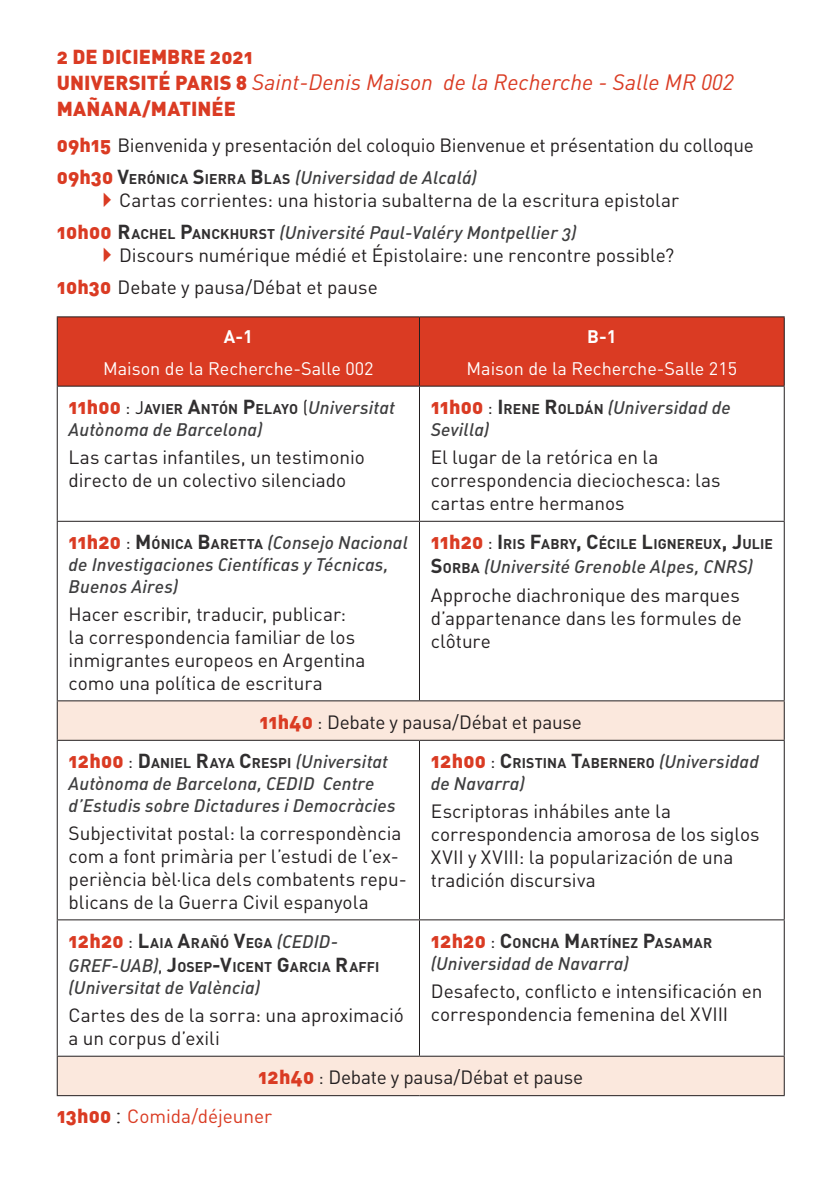
<style>
.page{position:relative;width:840px;height:1191px;background:#fff}
.page>*{position:absolute;margin:0;border:0;box-sizing:border-box;transform-origin:0 0}
.t1{font:italic 22px "DIN";color:#da3b23}
.t2{font:20px "DIN Black Alternate";color:#da3b23}
.t3{font:19px/22.8px "DIN";color:#231f20}
.t4{font:18px/21.6px "DIN Medium Italic Alt";letter-spacing:.01em;color:#3e3e3f}
.t5{font:18px "DIN";color:#fff}
.t6{font:700 18px "DIN";color:#fff}
.t7{font:700 14px/24px "DIN";letter-spacing:.005em;color:#312f30}
.s1{font-family:"DIN Black Alternate";font-style:normal;font-size:20px}
.s2{font-family:"DIN Black Alternate";font-size:20px;color:#da3b23}
.s3{font-family:"DIN";font-weight:700;font-size:20px;color:#312f30}
.s4{font-family:"DIN";font-weight:700;font-size:14px;color:#312f30}
.s5{font-family:"DIN Black Alternate";font-weight:400;font-size:20px;color:#da3b23}
.s6{font-weight:400;font-size:18px;color:#231f20}
.s7{font-size:20px}
.s8{font-family:"DIN Medium Italic Alt";font-weight:400;font-size:18px;color:#3e3e3f}
.s9{font-family:"DIN";color:#231f20}
.s10{font-size:18px}
.s11{font-family:"Times New Roman";font-size:22px}
.s12{color:#da3b23}
</style>
<div class="page">
<div style="left:58px;top:317px;width:725px;height:69px;background:#da3b23"></div>
<svg style="left:58px;top:701px;width:725px;height:394px"></svg>
<hr style="left:419px;top:387px;width:1px;height:134px;background:#231f20">
<hr style="left:419px;top:522px;width:1px;height:178px;background:#231f20">
<hr style="left:419px;top:741px;width:1px;height:178px;background:#231f20">
<hr style="left:419px;top:920px;width:1px;height:135px;background:#231f20">
<hr style="left:57px;top:387px;width:1px;height:134px;background:#231f20">
<hr style="left:783px;top:387px;width:1px;height:134px;background:#231f20">
<hr style="left:57px;top:521px;width:362px;height:1px;background:#231f20">
<hr style="left:57px;top:522px;width:1px;height:178px;background:#231f20">
<hr style="left:419px;top:521px;width:365px;height:1px;background:#231f20">
<hr style="left:783px;top:522px;width:1px;height:178px;background:#231f20">
<hr style="left:57px;top:700px;width:362px;height:1px;background:#231f20">
<hr style="left:57px;top:701px;width:1px;height:39px;background:#231f20">
<hr style="left:419px;top:700px;width:365px;height:1px;background:#231f20">
<hr style="left:783px;top:701px;width:1px;height:39px;background:#231f20">
<hr style="left:57px;top:740px;width:362px;height:1px;background:#231f20">
<hr style="left:57px;top:741px;width:1px;height:178px;background:#231f20">
<hr style="left:419px;top:740px;width:365px;height:1px;background:#231f20">
<hr style="left:783px;top:741px;width:1px;height:178px;background:#231f20">
<hr style="left:57px;top:919px;width:362px;height:1px;background:#231f20">
<hr style="left:57px;top:920px;width:1px;height:135px;background:#231f20">
<hr style="left:419px;top:919px;width:365px;height:1px;background:#231f20">
<hr style="left:783px;top:920px;width:1px;height:135px;background:#231f20">
<hr style="left:419px;top:317px;width:1px;height:69px;background:#231f20">
<hr style="left:57px;top:316px;width:362px;height:1px;background:#231f20">
<hr style="left:57px;top:317px;width:1px;height:69px;background:#231f20">
<hr style="left:419px;top:316px;width:365px;height:1px;background:#231f20">
<hr style="left:783px;top:317px;width:1px;height:69px;background:#231f20">
<hr style="left:57px;top:386px;width:362px;height:1px;background:#231f20">
<hr style="left:419px;top:386px;width:365px;height:1px;background:#231f20">
<hr style="left:57px;top:1055px;width:362px;height:1px;background:#231f20">
<hr style="left:57px;top:1056px;width:1px;height:39px;background:#231f20">
<hr style="left:57px;top:1095px;width:362px;height:1px;background:#231f20">
<hr style="left:419px;top:1095px;width:365px;height:1px;background:#231f20">
<hr style="left:419px;top:1055px;width:365px;height:1px;background:#231f20">
<hr style="left:783px;top:1056px;width:1px;height:39px;background:#231f20">
<p class="t2" style="left:57px;top:43px;width:198px">2 DE DICIEMBRE 2021</p>
<p class="t1" style="left:57px;top:68px;width:678px"><span class="s1">UNIVERSITÉ PARIS 8</span> Saint-Denis Maison de la Recherche - Salle MR 002</p>
<p class="t2" style="left:57px;top:96px;width:181px">MAÑANA/MATINÉE</p>
<p class="t3" style="left:57px;top:133px;width:698px"><span class="s2">09h15</span> Bienvenida y presentación del coloquio Bienvenue et présentation du colloque</p>
<p class="t4" style="left:57px;top:166px;width:421px"><span class="s2">09h30</span> <span class="s3">V</span><span class="s4">ERÓNICA</span> <span class="s3">S</span><span class="s4">IERRA</span> <span class="s3">B</span><span class="s4">LAS</span> (Universidad de Alcalá)</p>
<p class="t3" style="left:119px;top:188px;width:561px">Cartas corrientes: una historia subalterna de la escritura epistolar</p>
<p class="t4" style="left:57px;top:221px;width:521px"><span class="s2">10h00</span> <span class="s3">R</span><span class="s4">ACHEL</span> <span class="s3">P</span><span class="s4">ANCKHURST</span> (Université Paul-Valéry Montpellier 3)</p>
<p class="t3" style="left:57px;top:238px;width:618px;line-height:32px;text-indent:62px">Discours numérique médié et Épistolaire: une rencontre possible?<br><span class="s2">10h30</span> Debate y pausa/Débat et pause</p>
<p class="t6" style="left:224px;top:325px;width:30px">A-1</p>
<p class="t5" style="left:103px;top:357px;width:272px">Maison de la Recherche-Salle 002</p>
<p class="t6" style="left:587px;top:325px;width:31px">B-1</p>
<p class="t5" style="left:466px;top:357px;width:272px">Maison de la Recherche-Salle 215</p>
<p class="t7" style="left:69px;top:396px;width:328px"><span class="s5">11h00</span> <span class="s6">: J</span>AVIER <span class="s7">A</span>NTÓN <span class="s7">P</span>ELAYO <span class="s6">(</span><span class="s8">Universitat</span></p>
<p class="t4" style="left:69px;top:418px;width:195px">Autònoma de Barcelona)</p>
<p class="t3" style="left:69px;top:446px;width:297px">Las cartas infantiles, un testimonio directo de un colectivo silenciado</p>
<p class="t4" style="left:69px;top:531px;width:341px"><span class="s2">11h20</span> <span class="s9">:</span> <span class="s3">M</span><span class="s4">ÓNICA</span> <span class="s3">B</span><span class="s4">ARETTA</span> (Consejo Nacional de Investigaciones Científicas y Técnicas,<br>Buenos Aires)</p>
<p class="t3" style="left:69px;top:602px;width:298px">Hacer escribir, traducir, publicar: la correspondencia familiar de los inmigrantes europeos en Argentina como una política de escritura</p>
<p class="t4" style="left:430px;top:396px;width:301px"><span class="s2">11h00</span> <span class="s9">:</span> <span class="s3">I</span> <span class="s4">RENE</span> <span class="s3">R</span><span class="s4">OLDÁN</span> (Universidad de<br>Sevilla)</p>
<p class="t3" style="left:430px;top:446px;width:291px">El lugar de la retórica en la correspondencia dieciochesca: las cartas entre hermanos</p>
<p class="t7" style="left:430px;top:532px;width:343px"><span class="s5">11h20</span> <span class="s6">:</span> <span class="s7">I</span> RIS <span class="s7">F</span>ABRY<span class="s7">, C</span>ÉCILE <span class="s7">L</span>IGNEREUX<span class="s7">, J</span>ULIE</p>
<p class="t4" style="left:430px;top:555px;width:323px"><span class="s3">S</span><span class="s4">ORBA</span> (Université Grenoble Alpes, CNRS)</p>
<p class="t3" style="left:430px;top:583px;width:312px;text-align:justify">Approche diachronique des marques d’appartenance dans les formules de clôture</p>
<p class="t3" style="left:259px;top:710px;width:324px"><span class="s2">11h40</span> <span class="s10">:</span> Debate y pausa/Débat et pause</p>
<p class="t7" style="left:69px;top:750px;width:321px"><span class="s5">12h00</span> <span class="s6">:</span> <span class="s7">D</span>ANIEL <span class="s7">R</span>AYA <span class="s7">C</span>RESPI <span class="s8">(Universitat</span></p>
<p class="t4" style="left:69px;top:772px;width:328px">Autònoma de Barcelona, CEDID Centre d’Estudis sobre Dictadures i Democràcies</p>
<p class="t3" style="left:69px;top:821px;width:340px">Subjectivitat postal: la correspondència com a font primària per l’estudi de l’ex&shy;periència bèl·lica dels combatents repu&shy;blicans de la Guerra Civil espanyola</p>
<p class="t7" style="left:430px;top:750px;width:329px"><span class="s5">12h00</span> <span class="s6">:</span> <span class="s7">C</span>RISTINA <span class="s7">T</span>ABERNERO <span class="s8">(Universidad</span></p>
<p class="t4" style="left:430px;top:772px;width:95px">de Navarra)</p>
<p class="t3" style="left:430px;top:800px;width:330px">Escriptoras inhábiles ante la correspondencia amorosa de los siglos<br>XVII y XVIII: la popularización de una tradición discursiva</p>
<p class="t7" style="left:69px;top:930px;width:312px"><span class="s5">12h20</span> <span class="s6">:</span> <span class="s7">L</span>AIA <span class="s7">A</span>RAÑÓ <span class="s7">V</span>EGA <span class="s8">(CEDID-<br>GREF-UAB)</span><span class="s6">,</span> <span class="s7">J</span>OSEP<span class="s7">-V</span>ICENT <span class="s7">G</span>ARCIA <span class="s7">R</span>AFFI</p>
<p class="t4" style="left:69px;top:975px;width:193px">(Universitat de València)</p>
<p class="t3" style="left:69px;top:1003px;width:337px">Cartes des de la sorra: una aproximació a un corpus d’exili</p>
<p class="t7" style="left:430px;top:930px;width:283px"><span class="s5">12h20</span> <span class="s6">:</span> <span class="s7">C</span>ONCHA <span class="s7">M</span>ARTÍNEZ <span class="s7">P</span>ASAMAR</p>
<p class="t4" style="left:430px;top:951px;width:199px">(Universidad de Navarra)</p>
<p class="t3" style="left:430px;top:979px;width:333px">Desafecto, conflicto e intensificación en correspondencia femenina del XVIII</p>
<p class="t3" style="left:57px;top:1058px;width:527px;line-height:38.2px;text-indent:201px"><span class="s2">12h40</span> <span class="s10">:</span> Debate y pausa/Débat et pause<br><span class="s2">13h00</span> <span class="s11">:</span> <span class="s12">Comida/déjeuner</span></p>
</div>
